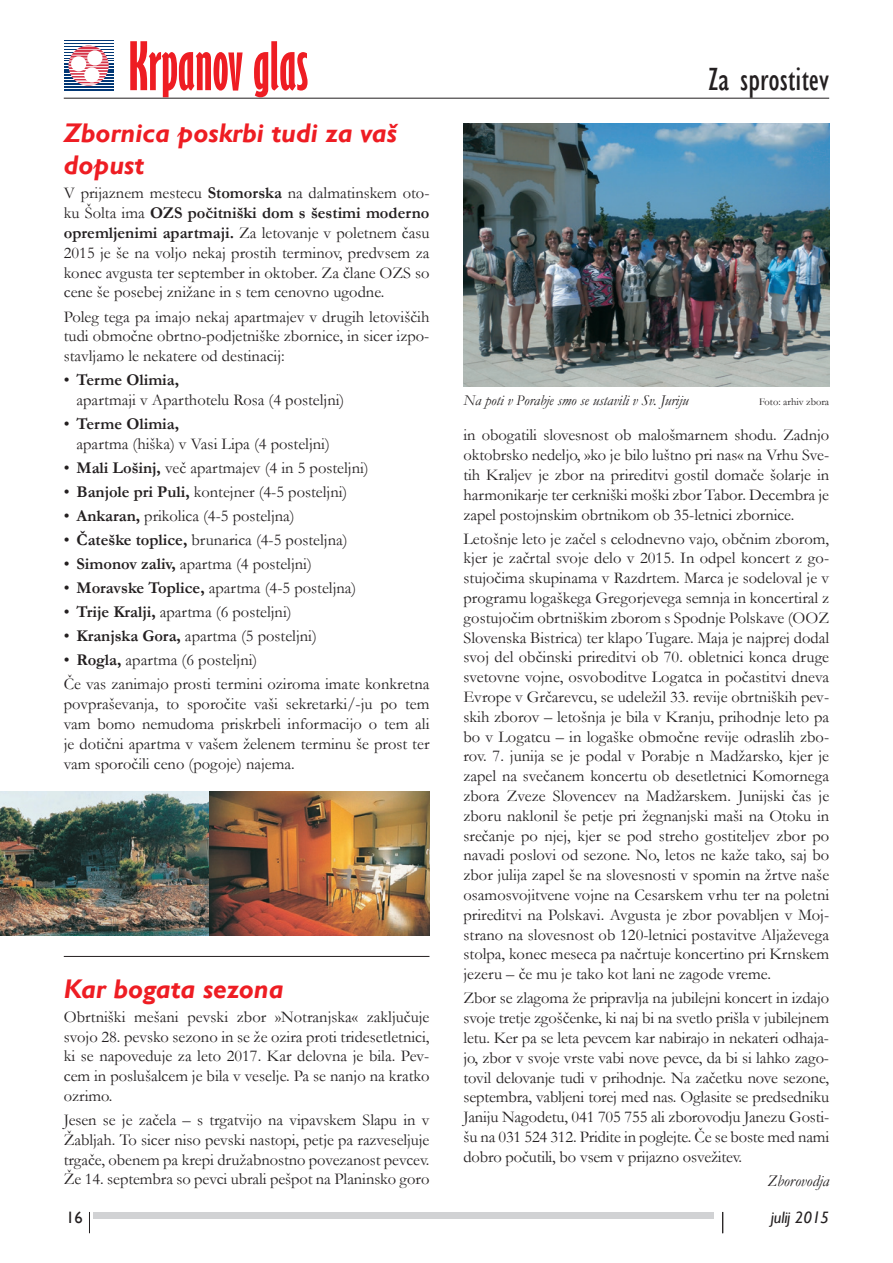
<style>
.page{position:relative;width:893px;height:1263px;background:#fff}
.page>*{position:absolute;margin:0;border:0;box-sizing:border-box;transform-origin:0 0}
.t1{font:700 extra-condensed 61.5px "Gill Sans";color:#ee1d23}
.t2{font:condensed 33px "Gill Sans";color:#231f20}
.t3{font:italic 700 27px/32.4px "Gill Sans";color:#ee1d23}
.t4{font:16.5px/19.8px "Garamond";color:#231f20;text-align:justify}
.t5{font:italic 16.5px "Garamond";color:#231f20}
.t6{font:italic 16.5px "Gill Sans";letter-spacing:-.01em;color:#231f20}
.t7{font:16.5px "Gill Sans";color:#231f20}
.t8{font:italic 15px "Garamond";color:#231f20}
.t9{font:10.5px "Garamond";color:#231f20}
.s1{font-weight:700}
</style>
<div class="page">
<hr style="left:64px;top:98px;width:765px;height:1px;background:#231f20">
<hr style="left:64px;top:43px;width:49px;height:1px;background:#013775">
<hr style="left:64px;top:46px;width:49px;height:1px;background:#013775">
<hr style="left:64px;top:49px;width:49px;height:1px;background:#013775">
<hr style="left:64px;top:52px;width:49px;height:1px;background:#013775">
<hr style="left:64px;top:55px;width:49px;height:1px;background:#013775">
<hr style="left:64px;top:58px;width:49px;height:1px;background:#013775">
<hr style="left:64px;top:60px;width:49px;height:1px;background:#013775">
<hr style="left:64px;top:63px;width:49px;height:1px;background:#013775">
<hr style="left:64px;top:66px;width:49px;height:1px;background:#013775">
<hr style="left:64px;top:69px;width:49px;height:1px;background:#013775">
<hr style="left:64px;top:72px;width:49px;height:1px;background:#013775">
<hr style="left:64px;top:75px;width:49px;height:1px;background:#013775">
<hr style="left:64px;top:78px;width:49px;height:1px;background:#013775">
<hr style="left:64px;top:80px;width:49px;height:2px;background:#013775">
<hr style="left:64px;top:83px;width:49px;height:2px;background:#013775">
<hr style="left:64px;top:86px;width:49px;height:2px;background:#013775">
<hr style="left:64px;top:41px;width:49px;height:1px;background:#013775">
<hr style="left:64px;top:89px;width:49px;height:1px;background:#013775">
<svg style="left:69px;top:46px;width:40px;height:39px"></svg>
<img style="left:463px;top:123px;width:366px;height:264px">
<hr style="left:64px;top:956px;width:365px;height:1px;background:#231f20">
<svg style="left:89px;top:1212px;width:1px;height:21px"></svg>
<div style="left:94px;top:1212px;width:620px;height:6px;background:#d1d2d4"></div>
<svg style="left:722px;top:1212px;width:1px;height:21px"></svg>
<img style="left:0;top:792px;width:429px;height:144px">
<h1 class="t1" style="left:129px;top:29px;width:181px">Krpanov glas</h1>
<h3 class="t3" style="left:64px;top:117px;width:335px">Zbornica poskrbi tudi za vaš dopust</h3>
<p class="t4" style="left:64px;top:183px;width:367px">V prijaznem mestecu <span class="s1">Stomorska</span> na dalmatinskem oto&shy;ku Šolta ima <span class="s1">OZS počitniški dom s šestimi moderno opremljenimi apartmaji.</span> Za letovanje v poletnem času 2015 je še na voljo nekaj prostih terminov, predvsem za konec avgusta ter september in oktober. Za člane OZS so cene še posebej znižane in s tem cenovno ugodne.</p>
<p class="t4" style="left:64px;top:306px;width:367px">Poleg tega pa imajo nekaj apartmajev v drugih letoviščih tudi območne obrtno-podjetniške zbornice, in sicer izpo&shy;stavljamo le nekatere od destinacij:</p>
<p class="t4" style="left:77px;top:370px;width:269px;text-indent:-13px">• <span class="s1">Terme Olimia,<br></span>apartmaji v Aparthotelu Rosa (4 posteljni)</p>
<p class="t4" style="left:77px;top:413px;width:255px;text-indent:-13px">• <span class="s1">Terme Olimia,<br></span>apartma (hiška) v Vasi Lipa (4 posteljni)</p>
<p class="t4" style="left:64px;top:457px;width:306px">• <span class="s1">Mali Lošinj,</span> več apartmajev (4 in 5 posteljni)</p>
<p class="t4" style="left:64px;top:481px;width:285px">• <span class="s1">Banjole pri Puli,</span> kontejner (4-5 posteljni)</p>
<p class="t4" style="left:64px;top:505px;width:232px">• <span class="s1">Ankaran,</span> prikolica (4-5 posteljna)</p>
<p class="t4" style="left:64px;top:530px;width:285px">• <span class="s1">Čateške toplice,</span> brunarica (4-5 posteljna)</p>
<p class="t4" style="left:64px;top:554px;width:250px">• <span class="s1">Simonov zaliv,</span> apartma (4 posteljni)</p>
<p class="t4" style="left:64px;top:578px;width:294px">• <span class="s1">Moravske Toplice,</span> apartma (4-5 posteljna)</p>
<p class="t4" style="left:64px;top:602px;width:229px">• <span class="s1">Trije Kralji,</span> apartma (6 posteljni)</p>
<p class="t4" style="left:64px;top:626px;width:255px">• <span class="s1">Kranjska Gora,</span> apartma (5 posteljni)</p>
<p class="t4" style="left:64px;top:648px;width:367px;line-height:24px">• <span class="s1">Rogla,</span> apartma (6 posteljni)<br>Če vas zanimajo prosti termini oziroma imate konkretna</p>
<p class="t4" style="left:64px;top:694px;width:367px">povpraševanja, to sporočite vaši sekretarki/-ju po tem vam bomo nemudoma priskrbeli informacijo o tem ali je dotični apartma v vašem želenem terminu še prost ter vam sporočili ceno (pogoje) najema.</p>
<h3 class="t3" style="left:64px;top:973px;width:221px">Kar bogata sezona</h3>
<p class="t4" style="left:64px;top:1006px;width:367px">Obrtniški mešani pevski zbor »Notranjska« zaključuje svojo 28. pevsko sezono in se že ozira proti tridesetletnici, ki se napoveduje za leto 2017. Kar delovna je bila. Pev&shy;cem in poslušalcem je bila v veselje. Pa se nanjo na kratko ozrimo.</p>
<p class="t4" style="left:64px;top:1109px;width:367px">Jesen se je začela – s trgatvijo na vipavskem Slapu in v Žabljah. To sicer niso pevski nastopi, petje pa razveseljuje trgače, obenem pa krepi družabnostno povezanost pevcev.<br>Že 14. septembra so pevci ubrali pešpot na Planinsko goro</p>
<p class="t7" style="left:66px;top:1208px;width:18px">16</p>
<h2 class="t2" style="left:708px;top:59px;width:122px">Za sprostitev</h2>
<p class="t8" style="left:463px;top:390px;width:227px">Na poti v Porabje smo se ustavili v Sv. Juriju</p>
<p class="t9" style="left:759px;top:394px;width:72px">Foto: arhiv zbora</p>
<p class="t4" style="left:463px;top:425px;width:367px">in obogatili slovesnost ob malošmarnem shodu. Zadnjo oktobrsko nedeljo, »ko je bilo luštno pri nas« na Vrhu Sve&shy;tih Kraljev je zbor na prireditvi gostil domače šolarje in harmonikarje ter cerkniški moški zbor Tabor. Decembra je zapel postojnskim obrtnikom ob 35-letnici zbornice.</p>
<p class="t4" style="left:463px;top:528px;width:367px">Letošnje leto je začel s celodnevno vajo, občnim zborom, kjer je začrtal svoje delo v 2015. In odpel koncert z go&shy;stujočima skupinama v Razdrtem. Marca je sodeloval je v programu logaškega Gregorjevega semnja in koncertiral z gostujočim obrtniškim zborom s Spodnje Polskave (OOZ Slovenska Bistrica) ter klapo Tugare. Maja je najprej dodal svoj del občinski prireditvi ob 70. obletnici konca druge svetovne vojne, osvoboditve Logatca in počastitvi dneva Evrope v Grčarevcu, se udeležil 33. revije obrtniških pev&shy;skih zborov – letošnja je bila v Kranju, prihodnje leto pa bo v Logatcu – in logaške območne revije odraslih zbo&shy;rov. 7. junija se je podal v Porabje n Madžarsko, kjer je zapel na svečanem koncertu ob desetletnici Komornega zbora Zveze Slovencev na Madžarskem. Junijski čas je zboru naklonil še petje pri žegnanjski maši na Otoku in srečanje po njej, kjer se pod streho gostiteljev zbor po navadi poslovi od sezone. No, letos ne kaže tako, saj bo zbor julija zapel še na slovesnosti v spomin na žrtve naše osamosvojitvene vojne na Cesarskem vrhu ter na poletni prireditvi na Polskavi. Avgusta je zbor povabljen v Moj&shy;strano na slovesnost ob 120-letnici postavitve Aljaževega stolpa, konec meseca pa načrtuje koncertino pri Krnskem jezeru – če mu je tako kot lani ne zagode vreme.</p>
<p class="t4" style="left:463px;top:988px;width:367px">Zbor se zlagoma že pripravlja na jubilejni koncert in izdajo svoje tretje zgoščenke, ki naj bi na svetlo prišla v jubilejnem letu. Ker pa se leta pevcem kar nabirajo in nekateri odhaja&shy;jo, zbor v svoje vrste vabi nove pevce, da bi si lahko zago&shy;tovil delovanje tudi v prihodnje. Na začetku nove sezone, septembra, vabljeni torej med nas. Oglasite se predsedniku Janiju Nagodetu, 041 705 755 ali zborovodju Janezu Gosti&shy;šu na 031 524 312. Pridite in poglejte. Če se boste med nami dobro počutili, bo vsem v prijazno osvežitev.</p>
<p class="t5" style="left:767px;top:1169px;width:64px">Zborovodja</p>
<p class="t6" style="left:771px;top:1208px;width:60px">julij 2015</p>
</div>
